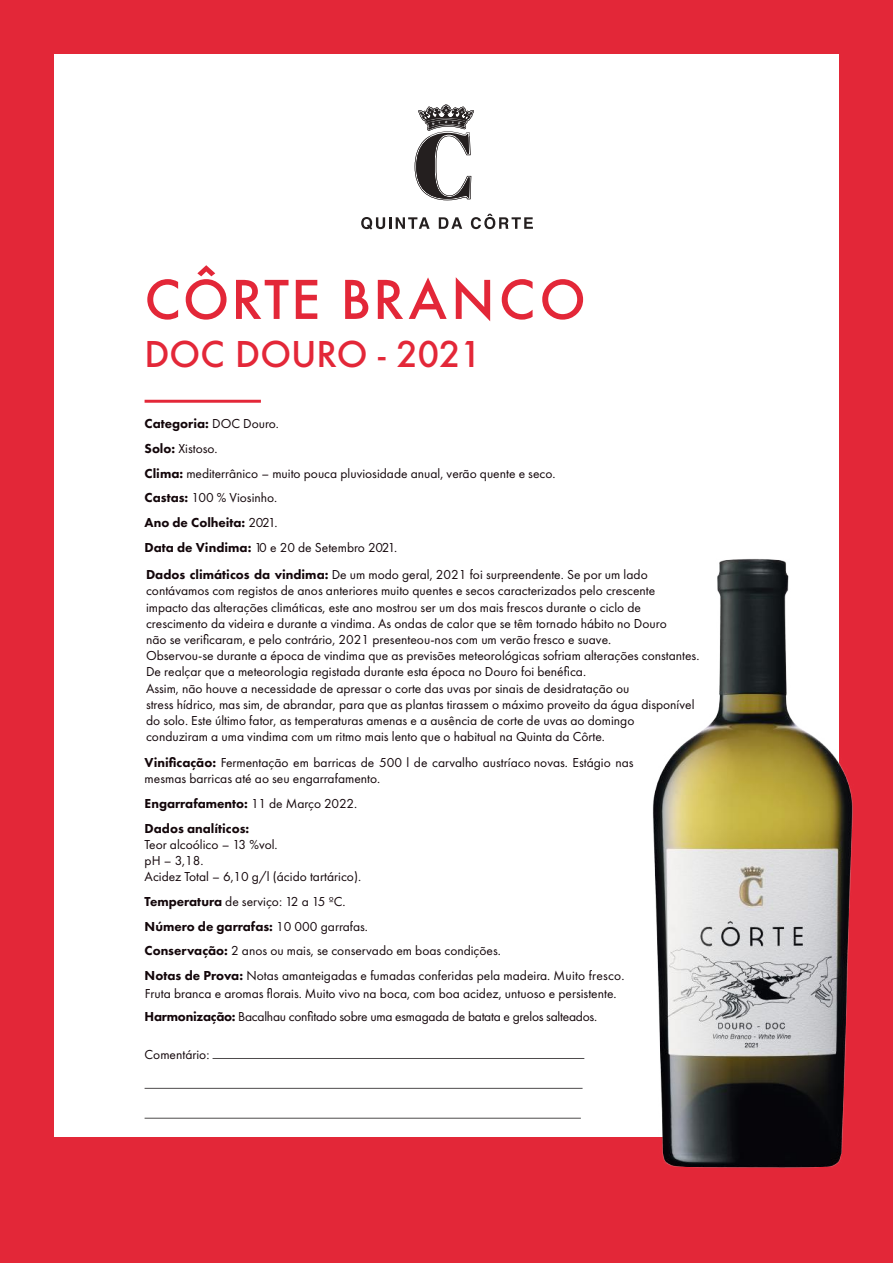
<style>
.page{position:relative;width:893px;height:1263px;background:#e32738}
.page>*{position:absolute;margin:0;border:0;box-sizing:border-box;transform-origin:0 0}
.t1{font:500 51.75px "Futura";letter-spacing:.04em;color:#e32738}
.t2{font:500 34.5px "Futura";color:#e32738}
.t3{font:13.5px/16.2px "Futura PT";color:#13060a}
.t4{font:13.5px "Futura PT";letter-spacing:-.02em;color:#13060a}
.t5{font:800 13.5px/24.8px "Futura PT";color:#13060a}
.s1{font-weight:800}
.s2{font-weight:400}
</style>
<div class="page">
<div style="left:54px;top:54px;width:785px;height:1082px;background:#fff"></div>
<svg style="left:361px;top:217px;width:69px;height:13px"></svg>
<svg style="left:439px;top:217px;width:23px;height:12px"></svg>
<svg style="left:471px;top:214px;width:62px;height:15px"></svg>
<svg style="left:415px;top:104px;width:59px;height:96px"></svg>
<hr style="left:145px;top:400px;width:116px;height:3px;background:#e32738">
<hr style="left:213px;top:1058px;width:371px;height:1px;background:#4e4b4c">
<hr style="left:145px;top:1088px;width:438px;height:1px;background:#4e4b4c">
<hr style="left:145px;top:1118px;width:436px;height:1px;background:#4e4b4c">
<img style="left:450px;top:559px;width:403px;height:609px">
<h1 class="t1" style="left:145px;top:264px;width:443px">CÔRTE BRANCO</h1>
<h2 class="t2" style="left:145px;top:330px;width:338px">DOC DOURO - 2021</h2>
<p class="t3" style="left:145px;top:411px;width:413px;line-height:24.8px"><span class="s1">Categoria:</span> DOC Douro.<br><span class="s1">Solo:</span> Xistoso.<br><span class="s1">Clima:</span> mediterrânico – muito pouca pluviosidade anual, verão quente e seco.<br><span class="s1">Castas:</span> 100 % Viosinho.<br><span class="s1">Ano de Colheita:</span> 2021.<br><span class="s1">Data de Vindima:</span> 10 e 20 de Setembro 2021.</p>
<p class="t3" style="left:146px;top:566px;width:555px"><span class="s1">Dados climáticos da vindima:</span> De um modo geral, 2021 foi surpreendente. Se por um lado contávamos com registos de anos anteriores muito quentes e secos caracterizados pelo crescente impacto das alterações climáticas, este ano mostrou ser um dos mais frescos durante o ciclo de crescimento da videira e durante a vindima. As ondas de calor que se têm tornado hábito no Douro<br>não se verificaram, e pelo contrário, 2021 presenteou-nos com um verão fresco e suave.<br>Observou-se durante a época de vindima que as previsões meteorológicas sofriam alterações constantes.<br>De realçar que a meteorologia registada durante esta época no Douro foi benéfica.<br>Assim, não houve a necessidade de apressar o corte das uvas por sinais de desidratação ou<br>stress hídrico, mas sim, de abrandar, para que as plantas tirassem o máximo proveito da água disponível do solo. Este último fator, as temperaturas amenas e a ausência de corte de uvas ao domingo conduziram a uma vindima com um ritmo mais lento que o habitual na Quinta da Côrte.</p>
<p class="t3" style="left:145px;top:754px;width:490px"><span class="s1">Vinificação:</span> Fermentação em barricas de 500 l de carvalho austríaco novas. Estágio nas mesmas barricas até ao seu engarrafamento.</p>
<p class="t5" style="left:145px;top:791px;width:214px">Engarrafamento: <span class="s2">11 de Março 2022.<br></span>Dados analíticos:</p>
<p class="t3" style="left:145px;top:836px;width:218px">Teor alcoólico – 13 %vol.<br>pH – 3,18.<br>Acidez Total – 6,10 g/l (ácido tartárico).</p>
<p class="t3" style="left:145px;top:889px;width:482px;line-height:24.8px"><span class="s1">Temperatura</span> de serviço: 12 a 15 ºC.<br><span class="s1">Número de garrafas:</span> 10 000 garrafas.<br><span class="s1">Conservação:</span> 2 anos ou mais, se conservado em boas condições.<br><span class="s1">Notas de Prova:</span> Notas amanteigadas e fumadas conferidas pela madeira. Muito fresco.</p>
<p class="t4" style="left:145px;top:1008px;width:454px"><span class="s1">Harmonização:</span> Bacalhau confitado sobre uma esmagada de batata e grelos salteados.</p>
<p class="t3" style="left:145px;top:985px;width:473px">Fruta branca e aromas florais. Muito vivo na boca, com boa acidez, untuoso e persistente.</p>
<p class="t3" style="left:145px;top:1046px;width:66px">Comentário:</p>
</div>
